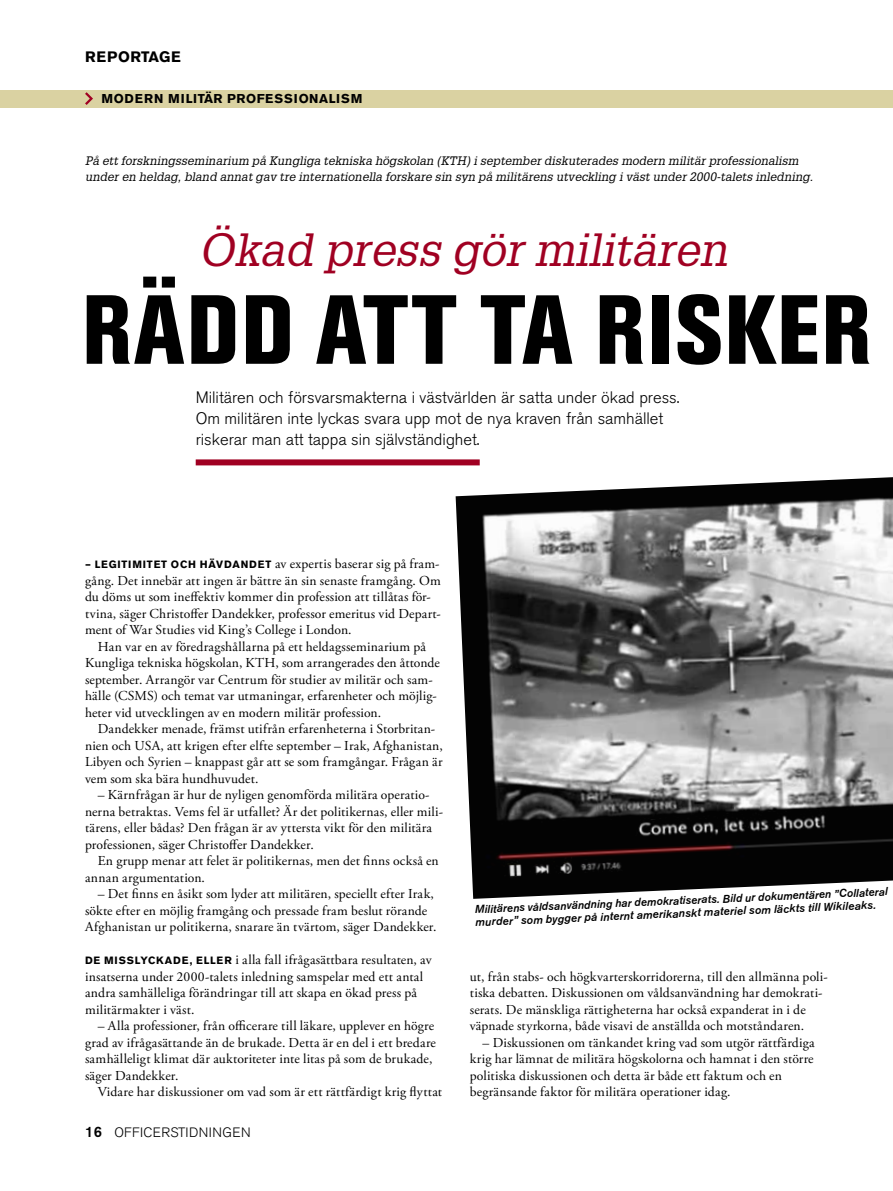
<style>
.page{position:relative;width:893px;height:1191px;background:#fff}
.page>*{position:absolute;margin:0;border:0;box-sizing:border-box;transform-origin:0 0}
.t1{font:800 condensed 96.9px "Akzidenz Grotesk BE";letter-spacing:.02em;color:#000}
.t2{font:italic 45.45px "Glypha";color:#a00022}
.t3{font:300 16.5px/21px "Akzidenz Grotesk BE";color:#000}
.t4{font:700 15px "Akzidenz Grotesk BE";letter-spacing:.03em;color:#000}
.t5{font:13.65px/16.5px "Adobe Garamond Pro";letter-spacing:.015em;color:#000}
.t6{font:300 13.5px "Akzidenz Grotesk BE";letter-spacing:.02em;color:#000}
.t7{font:700 12.75px "Akzidenz Grotesk BE";letter-spacing:.06em;color:#000}
.t8{font:italic 12px/16.5px "Glypha";letter-spacing:.005em;color:#000}
.t9{font:italic 500 11.25px/12.8px "Akzidenz Grotesk BE";color:#000}
.s1{font-family:"Akzidenz Grotesk BE";font-weight:700;font-size:10.5px}
.s2{font-weight:500;font-size:15px}
</style>
<div class="page">
<div style="left:196px;top:459px;width:284px;height:6px;background:#a00022"></div>
<img style="left:456px;top:477px;width:437px;height:422px">
<div style="left:0;top:90px;width:893px;height:18px;background:#dad2a2"></div>
<svg style="left:85px;top:92px;width:8px;height:13px"></svg>
<p class="t4" style="left:85px;top:48px;width:97px">REPORTAGE</p>
<p class="t7" style="left:101px;top:92px;width:263px">MODERN MILITÄR PROFESSIONALISM</p>
<p class="t8" style="left:85px;top:152px;width:730px">På ett forskningsseminarium på Kungliga tekniska högskolan (KTH) i september diskuterades modern militär professionalism under en heldag, bland annat gav tre internationella forskare sin syn på militärens utveckling i väst under 2000-talets inledning.</p>
<h2 class="t2" style="left:199px;top:222px;width:530px">Ökad press gör militären</h2>
<h1 class="t1" style="left:82px;top:274px;width:791px">RÄDD ATT TA RISKER</h1>
<p class="t3" style="left:196px;top:387px;width:485px">Militären och försvarsmakterna i västvärlden är satta under ökad press.<br>Om militären inte lyckas svara upp mot de nya kraven från samhället riskerar man att tappa sin självständighet.</p>
<p class="t5" style="left:85px;top:556px;width:357px"><span class="s1">– LEGITIMITET OCH HÄVDANDET</span> av expertis baserar sig på fram&shy;gång. Det innebär att ingen är bättre än sin senaste framgång. Om du döms ut som ineffektiv kommer din profession att tillåtas för&shy;tvina, säger Christoffer Dandekker, professor emeritus vid Depart&shy;ment of War Studies vid King’s College i London.</p>
<p class="t5" style="left:85px;top:638px;width:356px;text-indent:13px">Han var en av föredragshållarna på ett heldagsseminarium på Kungliga tekniska högskolan, KTH, som arrangerades den åttonde september. Arrangör var Centrum för studier av militär och sam&shy;hälle (CSMS) och temat var utmaningar, erfarenheter och möjlig&shy;heter vid utvecklingen av en modern militär profession.</p>
<p class="t5" style="left:85px;top:721px;width:359px;text-indent:13px">Dandekker menade, främst utifrån erfarenheterna i Storbritan&shy;nien och USA, att krigen efter elfte september – Irak, Afghanistan, Libyen och Syrien – knappast går att se som framgångar. Frågan är vem som ska bära hundhuvudet.</p>
<p class="t5" style="left:85px;top:787px;width:360px;text-indent:13px">– Kärnfrågan är hur de nyligen genomförda militära operatio&shy;nerna betraktas. Vems fel är utfallet? Är det politikernas, eller mili&shy;tärens, eller bådas? Den frågan är av yttersta vikt för den militära professionen, säger Christoffer Dandekker.</p>
<p class="t5" style="left:85px;top:853px;width:355px;text-indent:13px">En grupp menar att felet är politikernas, men det finns också en annan argumentation.</p>
<p class="t5" style="left:85px;top:886px;width:353px;text-indent:13px">– Det finns en åsikt som lyder att militären, speciellt efter Irak, sökte efter en möjlig framgång och pressade fram beslut rörande<br>Afghanistan ur politikerna, snarare än tvärtom, säger Dandekker.</p>
<p class="t5" style="left:85px;top:952px;width:348px"><span class="s1">DE MISSLYCKADE, ELLER</span> i alla fall ifrågasättbara resultaten, av insatserna under 2000-talets inledning samspelar med ett antal andra samhälleliga förändringar till att skapa en ökad press på militärmakter i väst.</p>
<p class="t5" style="left:85px;top:1018px;width:352px;text-indent:13px">– Alla professioner, från officerare till läkare, upplever en högre grad av ifrågasättande än de brukade. Detta är en del i ett bredare samhälleligt klimat där auktoriteter inte litas på som de brukade, säger Dandekker.</p>
<p class="t5" style="left:98px;top:1084px;width:346px">Vidare har diskussioner om vad som är ett rättfärdigt krig flyttat</p>
<p class="t6" style="left:85px;top:1124px;width:167px"><span class="s2">16</span> OFFICERSTIDNINGEN</p>
<p class="t9" style="left:475px;top:901px;width:415px;rotate:-2deg">Militärens våldsanvändning har demokratiserats. Bild ur dokumentären ”Collateral murder” som bygger på internt amerikanskt materiel som läckts till Wikileaks.</p>
<p class="t5" style="left:470px;top:968px;width:359px">ut, från stabs- och högkvarterskorridorerna, till den allmänna poli&shy;tiska debatten. Diskussionen om våldsanvändning har demokrati&shy;serats. De mänskliga rättigheterna har också expanderat in i de väpnade styrkorna, både visavi de anställda och motståndaren.</p>
<p class="t5" style="left:470px;top:1034px;width:346px;text-indent:13px">– Diskussionen om tänkandet kring vad som utgör rättfärdiga krig har lämnat de militära högskolorna och hamnat i den större politiska diskussionen och detta är både ett faktum och en begränsande faktor för militära operationer idag.</p>
</div>
